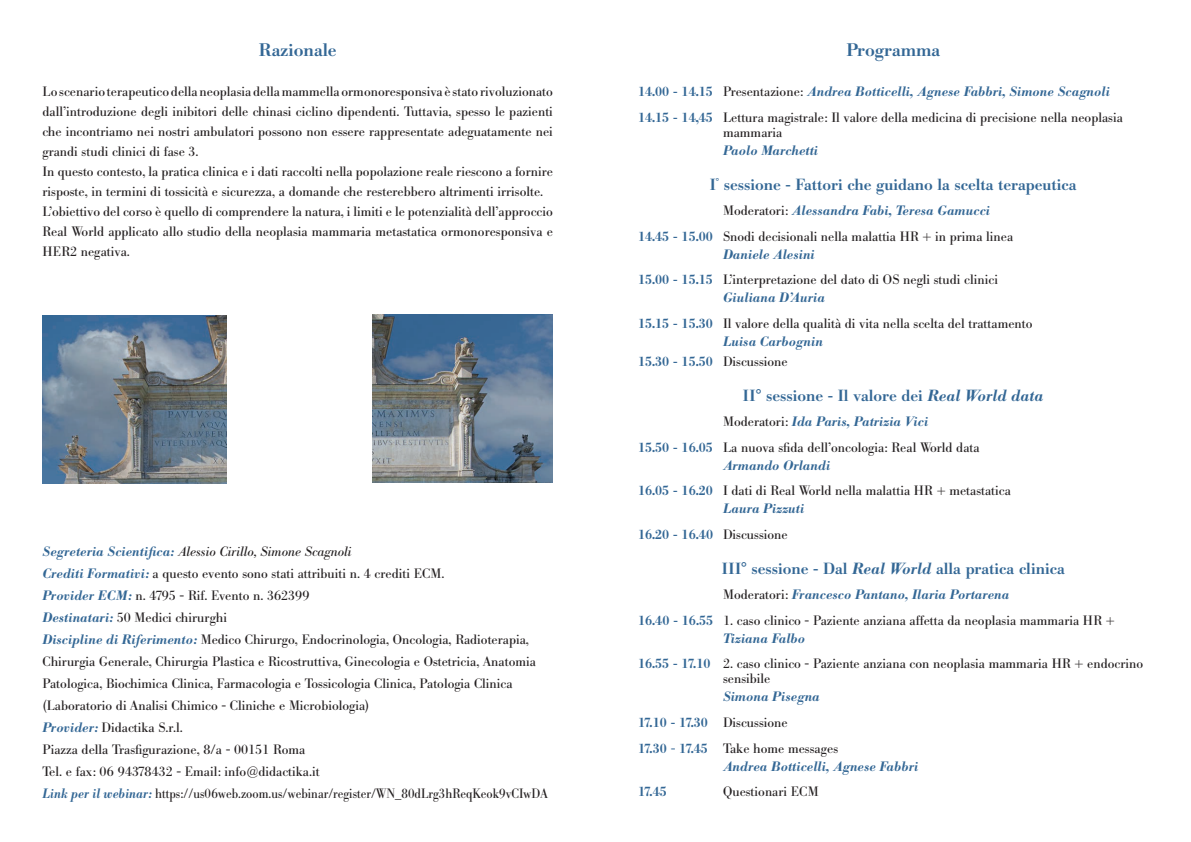
<style>
.page{position:relative;width:1191px;height:842px;background:#fff}
.page>*{position:absolute;margin:0;border:0;box-sizing:border-box;transform-origin:0 0}
.t1{font:500 18px "B Bodoni";color:#336795}
.t2{font:500 16px "B Bodoni";color:#336795}
.t3{font:13.5px/20px "B Bodoni";color:#231f20;text-align:justify}
.t4{font:italic 500 13.5px "B Bodoni";color:#336795}
.t5{font:13.5px "B Bodoni";color:#231f20;scale:.92 1}
.t6{font:500 13.5px "B Bodoni";color:#336795}
.t7{font:italic 13.5px "B Bodoni";color:#231f20}
.s1{font-weight:500;color:#336795}
.s2{font-weight:500;font-style:italic;color:#336795}
.s3{font-style:normal}
.s4{font-weight:400;font-style:normal;color:#231f20}
.s5{font-weight:400;color:#231f20}
.s6{font-style:italic}
.s7{color:#336795}
</style>
<div class="page">
<img style="left:43px;top:315px;width:184px;height:169px">
<img style="left:372px;top:314px;width:181px;height:168px">
<p class="t1" style="left:259px;top:40px;width:79px">Razionale</p>
<p class="t3" style="left:43px;top:82px;width:512px">Lo scenario terapeutico della neoplasia della mammella ormonoresponsiva è stato rivoluzionato dall’introduzione degli inibitori delle chinasi ciclino dipendenti. Tuttavia, spesso le pazienti che incontriamo nei nostri ambulatori possono non essere rappresentate adeguatamente nei grandi studi clinici di fase 3.</p>
<p class="t3" style="left:43px;top:162px;width:512px">In questo contesto, la pratica clinica e i dati raccolti nella popolazione reale riescono a fornire risposte, in termini di tossicità e sicurezza, a domande che resterebbero altrimenti irrisolte.</p>
<p class="t3" style="left:43px;top:202px;width:512px">L’obiettivo del corso è quello di comprendere la natura, i limiti e le potenzialità dell’approccio Real World applicato allo studio della neoplasia mammaria metastatica ormonoresponsiva e HER2 negativa.</p>
<p class="t7" style="left:43px;top:544px;width:310px"><span class="s1">Segreteria Scientifica:</span> Alessio Cirillo, Simone Scagnoli</p>
<p class="t3" style="left:43px;top:564px;width:404px"><span class="s2">Crediti Formativi:</span> a questo evento sono stati attribuiti n. 4 crediti ECM.</p>
<p class="t3" style="left:43px;top:586px;width:269px"><span class="s2">Provider ECM:</span> n. 4795 - Rif. Evento n. 362399</p>
<p class="t3" style="left:43px;top:608px;width:186px"><span class="s2">Destinatari:</span> 50 Medici chirurghi</p>
<p class="t3" style="left:43px;top:629px;width:495px;line-height:22px;text-align:left"><span class="s2">Discipline di Riferimento:</span> Medico Chirurgo, Endocrinologia, Oncologia, Radioterapia, Chirurgia Generale, Chirurgia Plastica e Ricostruttiva, Ginecologia e Ostetricia, Anatomia Patologica, Biochimica Clinica, Farmacologia e Tossicologia Clinica, Patologia Clinica (Laboratorio di Analisi Chimico - Cliniche e Microbiologia)</p>
<p class="t3" style="left:43px;top:718px;width:142px"><span class="s2">Provider:</span> Didactika S.r.l.</p>
<p class="t3" style="left:43px;top:740px;width:264px">Piazza della Trasfigurazione, 8/a - 00151 Roma</p>
<p class="t3" style="left:43px;top:762px;width:279px">Tel. e fax: 06 94378432 - Email: info@didactika.it</p>
<p class="t5" style="left:43px;top:786px;width:551px"><span class="s2">Link per il webinar:</span> https://us06web.zoom.us/webinar/register/WN_80dLrg3hReqKeok9vCIwDA</p>
<p class="t1" style="left:846px;top:40px;width:95px">Programma</p>
<p class="t4" style="left:638px;top:84px;width:473px"><span class="s3">14.00 - 14.15</span> <span class="s4">Presentazione:</span> Andrea Botticelli, Agnese Fabbri, Simone Scagnoli</p>
<p class="t3" style="left:638px;top:108px;width:486px"><span class="s1">14.15 - 14,45</span> Lettura magistrale: Il valore della medicina di precisione nella neoplasia</p>
<p class="t3" style="left:723px;top:123px;width:61px">mammaria</p>
<p class="t4" style="left:723px;top:142px;width:97px">Paolo Marchetti</p>
<p class="t2" style="left:710px;top:175px;width:368px">I<sup>°</sup> sessione - Fattori che guidano la scelta terapeutica</p>
<p class="t4" style="left:723px;top:202px;width:268px"><span class="s4">Moderatori:</span> Alessandra Fabi, Teresa Gamucci</p>
<p class="t3" style="left:638px;top:226px;width:377px"><span class="s1">14.45 - 15.00</span> Snodi decisionali nella malattia HR + in prima linea</p>
<p class="t4" style="left:723px;top:246px;width:93px">Daniele Alesini</p>
<p class="t3" style="left:638px;top:270px;width:361px"><span class="s1">15.00 - 15.15</span> L’interpretazione del dato di OS negli studi clinici</p>
<p class="t4" style="left:723px;top:290px;width:103px">Giuliana D’Auria</p>
<p class="t3" style="left:638px;top:314px;width:396px"><span class="s1">15.15 - 15.30</span> Il valore della qualità di vita nella scelta del trattamento</p>
<p class="t4" style="left:723px;top:333px;width:101px">Luisa Carbognin</p>
<p class="t6" style="left:638px;top:353px;width:151px">15.30 - 15.50 <span class="s5">Discussione</span></p>
<p class="t2" style="left:743px;top:386px;width:302px">II° sessione - Il valore dei <span class="s6">Real World data</span></p>
<p class="t4" style="left:723px;top:413px;width:207px"><span class="s4">Moderatori:</span> Ida Paris, Patrizia Vici</p>
<p class="t3" style="left:638px;top:437px;width:343px"><span class="s1">15.50 - 16.05</span> La nuova sfida dell’oncologia: Real World data</p>
<p class="t4" style="left:723px;top:457px;width:109px">Armando Orlandi</p>
<p class="t3" style="left:638px;top:481px;width:374px"><span class="s1">16.05 - 16.20</span> I dati di Real World nella malattia HR + metastatica</p>
<p class="t4" style="left:723px;top:501px;width:83px">Laura Pizzuti</p>
<p class="t6" style="left:638px;top:526px;width:151px">16.20 - 16.40 <span class="s5">Discussione</span></p>
<p class="t2" style="left:722px;top:559px;width:344px">III° sessione - Dal <span class="s6">Real World</span> alla pratica clinica</p>
<p class="t4" style="left:723px;top:586px;width:288px"><span class="s4">Moderatori:</span> Francesco Pantano, Ilaria Portarena</p>
<p class="t3" style="left:638px;top:610px;width:478px"><span class="s1">16.40 - 16.55</span> 1. caso clinico - Paziente anziana affetta da neoplasia mammaria HR +</p>
<p class="t4" style="left:723px;top:630px;width:84px">Tiziana Falbo</p>
<p class="t3" style="left:638px;top:654px;width:506px"><span class="s1">16.55 - 17.10</span> 2. caso clinico - Paziente anziana con neoplasia mammaria HR + endocrino</p>
<p class="t3" style="left:723px;top:669px;width:49px">sensibile</p>
<p class="t4" style="left:723px;top:689px;width:98px">Simona Pisegna</p>
<p class="t6" style="left:638px;top:714px;width:151px">17.10 - 17.30 <span class="s5">Discussione</span></p>
<p class="t3" style="left:638px;top:738px;width:202px"><span class="s1">17.30</span> <span class="s7">-</span> <span class="s1">17.45</span> Take home messages</p>
<p class="t4" style="left:723px;top:758px;width:197px">Andrea Botticelli, Agnese Fabbri</p>
<p class="t6" style="left:638px;top:784px;width:30px">17.45</p>
<p class="t3" style="left:723px;top:782px;width:97px">Questionari ECM</p>
</div>
